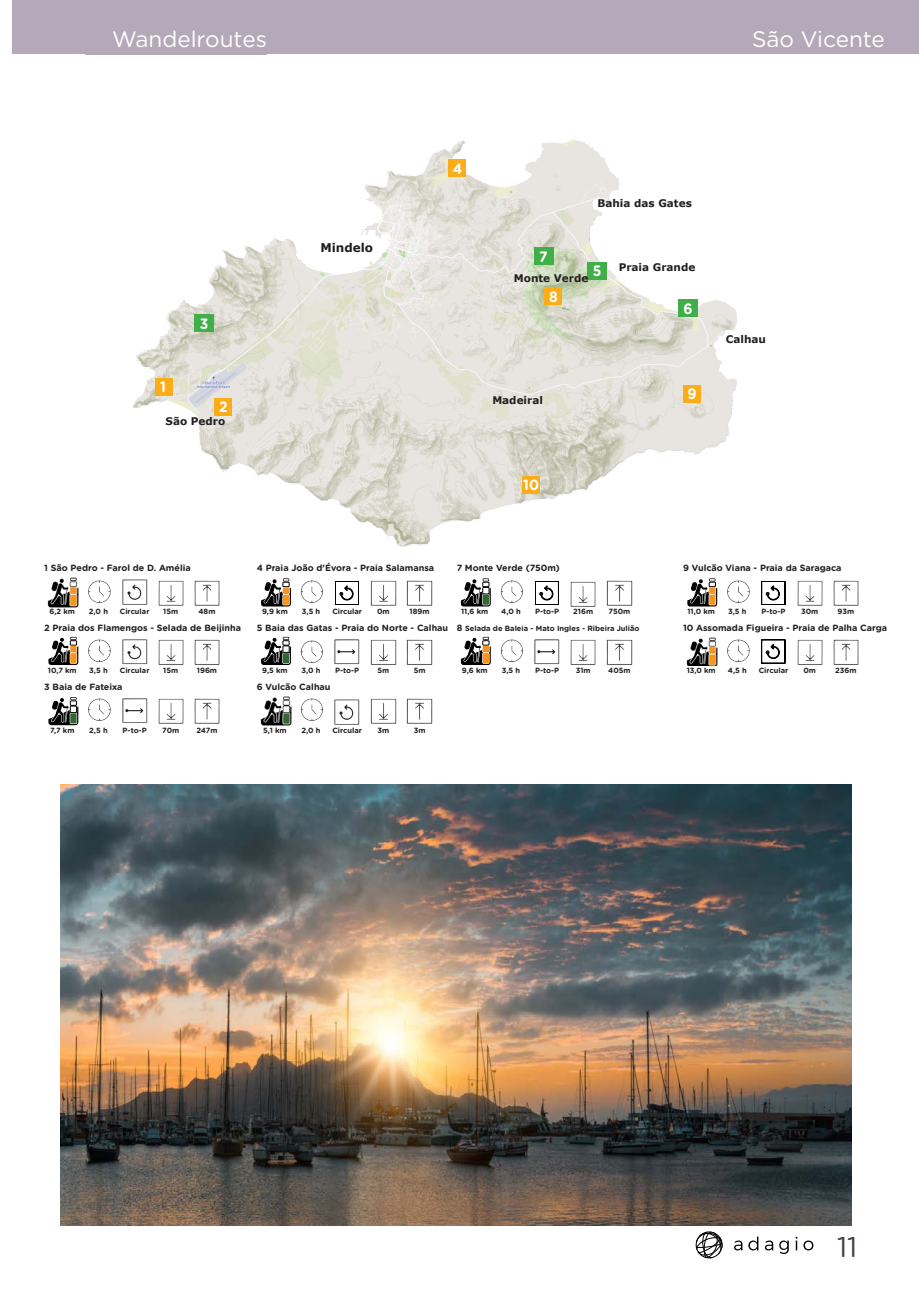
<style>
.page{position:relative;width:919px;height:1289px;background:#fff}
.page>*{position:absolute;margin:0;border:0;box-sizing:border-box;transform-origin:0 0}
.t1{font:28.5px "Gotham Rounded";color:#483f3f}
.t2{font:22.5px "Gotham Rounded";color:#fff}
.t3{font:700 15px "Gotham Rounded";color:#fff;scale:.92 1}
.t4{font:700 12px "Verdana";color:#231f20}
.t5{font:700 10.5px "Verdana";color:#231f20}
.t6{font:700 9px "Gotham Rounded";color:#231f20}
.t7{font:700 7.5px "Gotham Rounded";color:#231f20}
.s1{font-size:9px}
</style>
<div class="page">
<svg style="left:695px;top:1231px;width:28px;height:27px"></svg>
<svg style="left:734px;top:1240px;width:8px;height:10px"></svg>
<svg style="left:748px;top:1236px;width:10px;height:14px"></svg>
<svg style="left:764px;top:1240px;width:9px;height:10px"></svg>
<svg style="left:779px;top:1240px;width:9px;height:13px"></svg>
<svg style="left:795px;top:1236px;width:2px;height:14px"></svg>
<svg style="left:803px;top:1240px;width:10px;height:10px"></svg>
<img style="left:47px;top:577px;width:32px;height:30px">
<img style="left:122px;top:579px;width:98px;height:27px">
<img style="left:88px;top:580px;width:23px;height:23px">
<svg style="left:48px;top:637px;width:30px;height:28px"></svg>
<div style="left:70px;top:646px;width:7px;height:6px;background:#f69323"></div>
<img style="left:88px;top:639px;width:132px;height:26px">
<svg style="left:261px;top:578px;width:30px;height:28px"></svg>
<div style="left:283px;top:587px;width:6px;height:7px;background:#f69323"></div>
<img style="left:370px;top:580px;width:63px;height:26px">
<img style="left:300px;top:580px;width:23px;height:23px">
<svg style="left:335px;top:581px;width:24px;height:24px"></svg>
<svg style="left:261px;top:637px;width:30px;height:28px"></svg>
<div style="left:282px;top:645px;width:7px;height:7px;border:1px solid #000"></div>
<img style="left:334px;top:639px;width:99px;height:26px">
<img style="left:300px;top:640px;width:23px;height:24px">
<svg style="left:461px;top:578px;width:29px;height:28px"></svg>
<div style="left:482px;top:587px;width:7px;height:7px;border:1px solid #000"></div>
<img style="left:570px;top:580px;width:63px;height:27px">
<img style="left:500px;top:580px;width:23px;height:23px">
<svg style="left:535px;top:581px;width:23px;height:24px"></svg>
<svg style="left:461px;top:637px;width:29px;height:28px"></svg>
<div style="left:482px;top:646px;width:7px;height:6px;background:#f69323"></div>
<img style="left:500px;top:639px;width:133px;height:26px">
<svg style="left:687px;top:578px;width:30px;height:28px"></svg>
<div style="left:709px;top:587px;width:6px;height:7px;background:#f69323"></div>
<img style="left:797px;top:580px;width:62px;height:26px">
<img style="left:727px;top:580px;width:23px;height:23px">
<svg style="left:761px;top:581px;width:24px;height:24px"></svg>
<img style="left:686px;top:637px;width:32px;height:28px">
<img style="left:797px;top:639px;width:62px;height:26px">
<img style="left:727px;top:639px;width:23px;height:23px">
<svg style="left:761px;top:639px;width:24px;height:24px"></svg>
<svg style="left:48px;top:697px;width:30px;height:28px"></svg>
<div style="left:70px;top:705px;width:7px;height:8px;border:1px solid #000"></div>
<img style="left:88px;top:698px;width:132px;height:26px">
<img style="left:260px;top:696px;width:173px;height:30px">
<img style="left:132px;top:139px;width:606px;height:408px">
<div style="left:155px;top:378px;width:17px;height:17px;background:#faad19"></div>
<div style="left:195px;top:315px;width:19px;height:17px;background:#40ae49"></div>
<div style="left:215px;top:398px;width:17px;height:17px;background:#faad19"></div>
<div style="left:448px;top:159px;width:17px;height:17px;background:#faad19"></div>
<div style="left:587px;top:262px;width:20px;height:17px;background:#40ae49"></div>
<div style="left:678px;top:300px;width:20px;height:17px;background:#40ae49"></div>
<div style="left:533px;top:248px;width:20px;height:17px;background:#40ae49"></div>
<div style="left:545px;top:288px;width:17px;height:17px;background:#faad19"></div>
<div style="left:683px;top:385px;width:17px;height:17px;background:#faad19"></div>
<div style="left:522px;top:476px;width:17px;height:17px;background:#faad19"></div>
<div style="left:13px;top:0;width:905px;height:54px;background:#b5a8b9"></div>
<img style="left:60px;top:784px;width:791px;height:441px">
<p class="t2" style="left:112px;top:24px;width:156px">Wandelroutes</p>
<p class="t2" style="left:752px;top:24px;width:134px">São Vicente</p>
<p class="t3" style="left:160px;top:376px;width:8px">1</p>
<p class="t3" style="left:200px;top:313px;width:11px">3</p>
<p class="t3" style="left:219px;top:396px;width:11px">2</p>
<p class="t5" style="left:165px;top:414px;width:61px">São Pedro</p>
<p class="t4" style="left:320px;top:239px;width:54px">Mindelo</p>
<p class="t3" style="left:452px;top:158px;width:12px">4</p>
<p class="t5" style="left:597px;top:196px;width:96px">Bahia das Gates</p>
<p class="t3" style="left:539px;top:246px;width:11px">7</p>
<p class="t3" style="left:593px;top:260px;width:11px">5</p>
<p class="t5" style="left:514px;top:271px;width:76px">Monte Verde</p>
<p class="t3" style="left:549px;top:285px;width:11px">8</p>
<p class="t5" style="left:618px;top:259px;width:78px">Praia Grande</p>
<p class="t3" style="left:683px;top:298px;width:11px">6</p>
<p class="t5" style="left:492px;top:392px;width:52px">Madeiral</p>
<p class="t3" style="left:687px;top:383px;width:11px">9</p>
<p class="t3" style="left:523px;top:474px;width:19px">10</p>
<p class="t5" style="left:725px;top:331px;width:42px">Calhau</p>
<p class="t6" style="left:44px;top:561px;width:148px">1 São Pedro - Farol de D. Amélia</p>
<p class="t7" style="left:49px;top:606px;width:27px">6,2 km</p>
<p class="t7" style="left:89px;top:606px;width:21px">2,0 h</p>
<p class="t7" style="left:120px;top:606px;width:31px">Circular</p>
<p class="t7" style="left:163px;top:606px;width:17px">15m</p>
<p class="t7" style="left:198px;top:606px;width:19px">48m</p>
<p class="t6" style="left:44px;top:621px;width:198px">2 Praia dos Flamengos - Selada de Beijinha</p>
<p class="t7" style="left:48px;top:664px;width:30px">10,7 km</p>
<p class="t7" style="left:89px;top:664px;width:20px">3,5 h</p>
<p class="t7" style="left:120px;top:664px;width:31px">Circular</p>
<p class="t7" style="left:163px;top:664px;width:17px">15m</p>
<p class="t7" style="left:197px;top:664px;width:22px">196m</p>
<p class="t6" style="left:44px;top:680px;width:80px">3 Baia de Fateixa</p>
<p class="t7" style="left:50px;top:725px;width:26px">7,7 km</p>
<p class="t7" style="left:89px;top:725px;width:20px">2,5 h</p>
<p class="t7" style="left:123px;top:725px;width:26px">P-to-P</p>
<p class="t7" style="left:162px;top:725px;width:19px">70m</p>
<p class="t7" style="left:196px;top:725px;width:23px">247m</p>
<p class="t6" style="left:257px;top:561px;width:179px">4 Praia João d'Évora - Praia Salamansa</p>
<p class="t7" style="left:262px;top:606px;width:27px">9,9 km</p>
<p class="t7" style="left:302px;top:606px;width:20px">3,5 h</p>
<p class="t7" style="left:332px;top:606px;width:31px">Circular</p>
<p class="t7" style="left:377px;top:606px;width:14px">0m</p>
<p class="t7" style="left:409px;top:606px;width:21px">189m</p>
<p class="t6" style="left:257px;top:621px;width:193px">5 Baia das Gatas - Praia do Norte - Calhau</p>
<p class="t7" style="left:262px;top:664px;width:27px">9,5 km</p>
<p class="t7" style="left:301px;top:664px;width:21px">3,0 h</p>
<p class="t7" style="left:335px;top:664px;width:26px">P-to-P</p>
<p class="t7" style="left:377px;top:664px;width:13px">5m</p>
<p class="t7" style="left:413px;top:664px;width:13px">5m</p>
<p class="t6" style="left:257px;top:680px;width:75px">6 Vulcão Calhau</p>
<p class="t7" style="left:263px;top:725px;width:25px">5,1 km</p>
<p class="t7" style="left:301px;top:725px;width:21px">2,0 h</p>
<p class="t7" style="left:332px;top:725px;width:31px">Circular</p>
<p class="t7" style="left:377px;top:725px;width:13px">3m</p>
<p class="t7" style="left:413px;top:725px;width:13px">3m</p>
<p class="t6" style="left:456px;top:561px;width:105px">7 Monte Verde (750m)</p>
<p class="t7" style="left:461px;top:606px;width:29px">11,6 km</p>
<p class="t7" style="left:501px;top:606px;width:21px">4,0 h</p>
<p class="t7" style="left:535px;top:606px;width:26px">P-to-P</p>
<p class="t7" style="left:573px;top:606px;width:21px">216m</p>
<p class="t7" style="left:608px;top:606px;width:23px">750m</p>
<p class="t7" style="left:456px;top:622px;width:184px"><span class="s1">8</span> Selada de Baleia - Mato Ingles - Ribeira Julião</p>
<p class="t7" style="left:462px;top:664px;width:27px">9,6 km</p>
<p class="t7" style="left:501px;top:664px;width:20px">3,5 h</p>
<p class="t7" style="left:535px;top:664px;width:26px">P-to-P</p>
<p class="t7" style="left:575px;top:664px;width:16px">31m</p>
<p class="t7" style="left:608px;top:664px;width:24px">405m</p>
<p class="t6" style="left:683px;top:561px;width:160px">9 Vulcão Viana - Praia da Saragaca</p>
<p class="t7" style="left:687px;top:606px;width:29px">11,0 km</p>
<p class="t7" style="left:728px;top:606px;width:20px">3,5 h</p>
<p class="t7" style="left:761px;top:606px;width:26px">P-to-P</p>
<p class="t7" style="left:801px;top:606px;width:19px">30m</p>
<p class="t7" style="left:837px;top:606px;width:18px">93m</p>
<p class="t6" style="left:683px;top:621px;width:205px">10 Assomada Figueira - Praia de Palha Carga</p>
<p class="t7" style="left:686px;top:664px;width:31px">13,0 km</p>
<p class="t7" style="left:727px;top:664px;width:20px">4,5 h</p>
<p class="t7" style="left:758px;top:664px;width:31px">Circular</p>
<p class="t7" style="left:803px;top:664px;width:14px">0m</p>
<p class="t7" style="left:835px;top:664px;width:23px">236m</p>
<h1 class="t1" style="left:837px;top:1227px;width:22px">11</h1>
</div>
